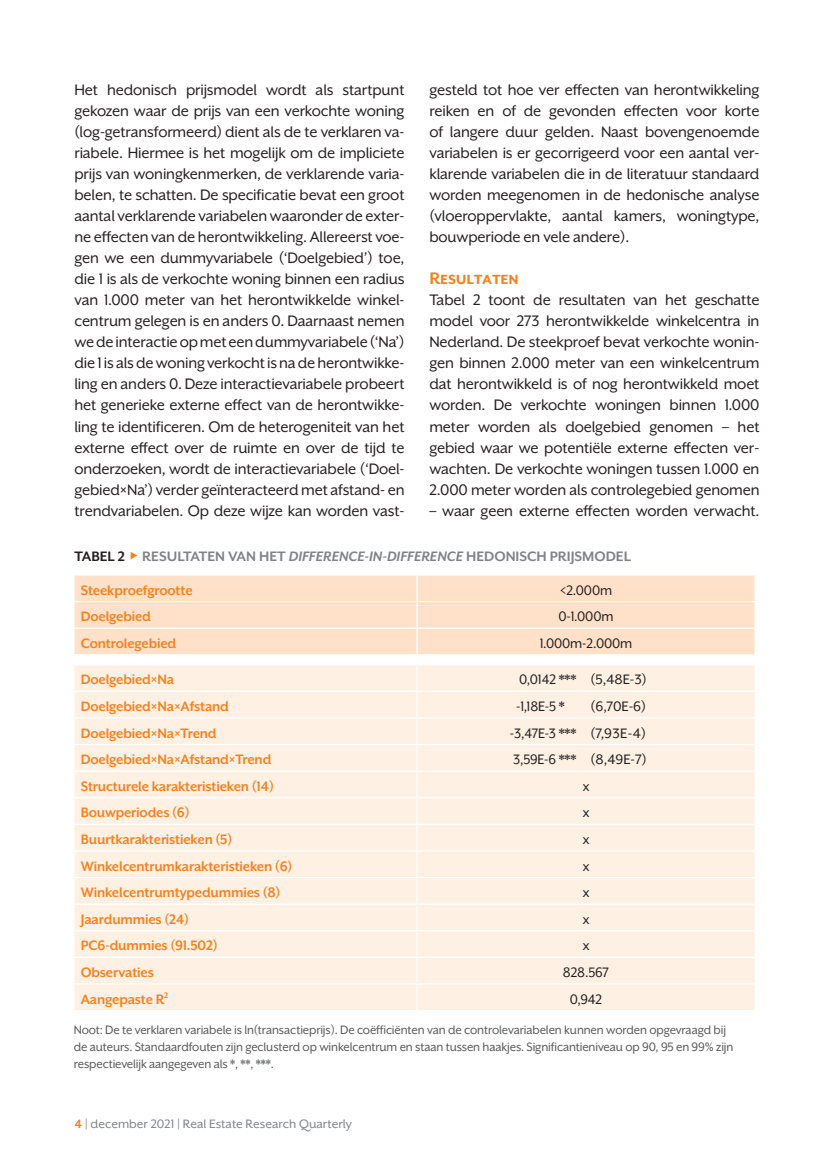
<style>
.page{position:relative;width:834px;height:1166px;background:#fff}
.page>*{position:absolute;margin:0;border:0;box-sizing:border-box;transform-origin:0 0}
.t1{font:700 19.25px "Mr Eaves XL San Pl";letter-spacing:-.01em;color:#f58220}
.t2{font:17.5px/21px "Mr Eaves XL San OT";letter-spacing:-.01em;color:#231f20;text-align:justify}
.t3{font:700 15.75px "Mr Eaves XL San OT";letter-spacing:-.01em;color:#f58220;scale:.96 1}
.t4{font:15.75px "Mr Eaves XL San OT";letter-spacing:-.01em;color:#231f20;scale:.96 1}
.t5{font:700 15.75px "Mr Eaves XL San OT";color:#808285}
.t6{font:15.75px "Mr Eaves XL San OT";letter-spacing:-.01em;color:#231f20}
.t7{font:14px/16.8px "Mr Eaves XL San OT";letter-spacing:-.01em;color:#57585a;scale:.96 1}
.t8{font:14px "Mr Eaves XL San OT";color:#808285}
.s1{color:#231f20}
.s2{font-style:italic}
.s3{font-weight:700;color:#f58220}
</style>
<div class="page">
<svg style="left:74px;top:576px;width:681px;height:434px;background:#feeedf"></svg>
<hr style="left:73px;top:664px;width:344px;height:1px;background:#fff">
<hr style="left:417px;top:664px;width:166px;height:1px;background:#fff">
<hr style="left:583px;top:664px;width:172px;height:1px;background:#fff">
<p class="t2" style="left:74px;top:80px;width:331px">Het hedonisch prijsmodel wordt als startpunt gekozen waar de prijs van een verkochte woning (log-getransformeerd) dient als de te verklaren va&shy;riabele. Hiermee is het mogelijk om de impliciete prijs van woningkenmerken, de verklarende varia&shy;belen, te schatten. De specificatie bevat een groot aantal verklarende variabelen waaronder de exter&shy;ne effecten van de herontwikkeling. Allereerst voe&shy;gen we een dummyvariabele (‘Doelgebied’) toe, die 1 is als de verkochte woning binnen een radius van 1.000 meter van het herontwikkelde winkel&shy;centrum gelegen is en anders 0. Daarnaast nemen we de interactie op met een dummyvariabele (‘Na’) die 1 is als de woning verkocht is na de herontwikke&shy;ling en anders 0. Deze interactievariabele probeert het generieke externe effect van de herontwikke&shy;ling te identificeren. Om de heterogeniteit van het externe effect over de ruimte en over de tijd te onderzoeken, wordt de interactievariabele (‘Doel&shy;gebied×Na’) verder geïnteracteerd met afstand- en trendvariabelen. Op deze wijze kan worden vast-</p>
<p class="t2" style="left:429px;top:80px;width:331px">gesteld tot hoe ver effecten van herontwikkeling reiken en of de gevonden effecten voor korte of langere duur gelden. Naast bovengenoemde variabelen is er gecorrigeerd voor een aantal ver&shy;klarende variabelen die in de literatuur standaard worden meegenomen in de hedonische analyse (vloeroppervlakte, aantal kamers, woningtype, bouwperiode en vele andere).</p>
<p class="t1" style="left:429px;top:268px;width:91px">Resultaten</p>
<p class="t2" style="left:429px;top:290px;width:331px">Tabel 2 toont de resultaten van het geschatte model voor 273 herontwikkelde winkelcentra in Nederland. De steekproef bevat verkochte wonin&shy;gen binnen 2.000 meter van een winkelcentrum dat herontwikkeld is of nog herontwikkeld moet worden. De verkochte woningen binnen 1.000 meter worden als doelgebied genomen – het gebied waar we potentiële externe effecten ver&shy;wachten. De verkochte woningen tussen 1.000 en 2.000 meter worden als controlegebied genomen</p>
<p class="t2" style="left:429px;top:500px;width:331px">– waar geen externe effecten worden verwacht.</p>
<p class="t5" style="left:74px;top:547px;width:558px"><span class="s1">TABEL 2</span> RESULTATEN VAN HET <span class="s2">DIFFERENCE-IN-DIFFERENCE</span> HEDONISCH PRIJSMODEL</p>
<p class="t3" style="left:81px;top:581px;width:118px">Steekproefgrootte</p>
<p class="t4" style="left:560px;top:581px;width:56px">&lt;2.000m</p>
<p class="t3" style="left:81px;top:608px;width:75px">Doelgebied</p>
<p class="t4" style="left:558px;top:608px;width:59px">0-1.000m</p>
<p class="t3" style="left:81px;top:634px;width:101px">Controlegebied</p>
<p class="t4" style="left:539px;top:634px;width:98px">1.000m-2.000m</p>
<p class="t3" style="left:81px;top:671px;width:99px">Doelgebied×Na</p>
<p class="t4" style="left:519px;top:671px;width:134px">0,0142 *** (5,48E-3)</p>
<p class="t3" style="left:81px;top:697px;width:156px">Doelgebied×Na×Afstand</p>
<p class="t4" style="left:516px;top:697px;width:52px">-1,18E-5 *</p>
<p class="t6" style="left:590px;top:697px;width:57px">(6,70E-6)</p>
<p class="t3" style="left:81px;top:724px;width:143px">Doelgebied×Na×Trend</p>
<p class="t4" style="left:510px;top:724px;width:143px">-3,47E-3 *** (7,93E-4)</p>
<p class="t3" style="left:81px;top:750px;width:200px">Doelgebied×Na×Afstand×Trend</p>
<p class="t4" style="left:513px;top:751px;width:141px">3,59E-6 *** (8,49E-7)</p>
<p class="t3" style="left:81px;top:777px;width:203px">Structurele karakteristieken (14)</p>
<p class="t4" style="left:582px;top:777px;width:8px">x</p>
<p class="t3" style="left:81px;top:804px;width:115px">Bouwperiodes (6)</p>
<p class="t4" style="left:582px;top:804px;width:8px">x</p>
<p class="t3" style="left:81px;top:830px;width:159px">Buurtkarakteristieken (5)</p>
<p class="t4" style="left:582px;top:830px;width:8px">x</p>
<p class="t3" style="left:81px;top:857px;width:222px">Winkelcentrumkarakteristieken (6)</p>
<p class="t4" style="left:582px;top:857px;width:8px">x</p>
<p class="t3" style="left:81px;top:883px;width:209px">Winkelcentrumtypedummies (8)</p>
<p class="t4" style="left:582px;top:884px;width:8px">x</p>
<p class="t3" style="left:81px;top:910px;width:114px">Jaardummies (24)</p>
<p class="t4" style="left:582px;top:910px;width:8px">x</p>
<p class="t3" style="left:81px;top:937px;width:144px">PC6-dummies (91.502)</p>
<p class="t4" style="left:582px;top:937px;width:8px">x</p>
<p class="t3" style="left:81px;top:963px;width:77px">Observaties</p>
<p class="t4" style="left:563px;top:963px;width:50px">828.567</p>
<p class="t3" style="left:81px;top:990px;width:93px">Aangepaste R<sup>2</sup></p>
<p class="t4" style="left:569px;top:990px;width:35px">0,942</p>
<p class="t7" style="left:74px;top:1022px;width:688px">Noot: De te verklaren variabele is ln(transactieprijs). De coëfficiënten van de controlevariabelen kunnen worden opgevraagd bij de auteurs. Standaardfouten zijn geclusterd op winkelcentrum en staan tussen haakjes. Significantieniveau op 90, 95 en 99% zijn respectievelijk aangegeven als *, **, ***.</p>
<p class="t8" style="left:74px;top:1116px;width:279px"><span class="s3">4</span> | december 2021 | Real Estate Research Quarterly</p>
</div>
